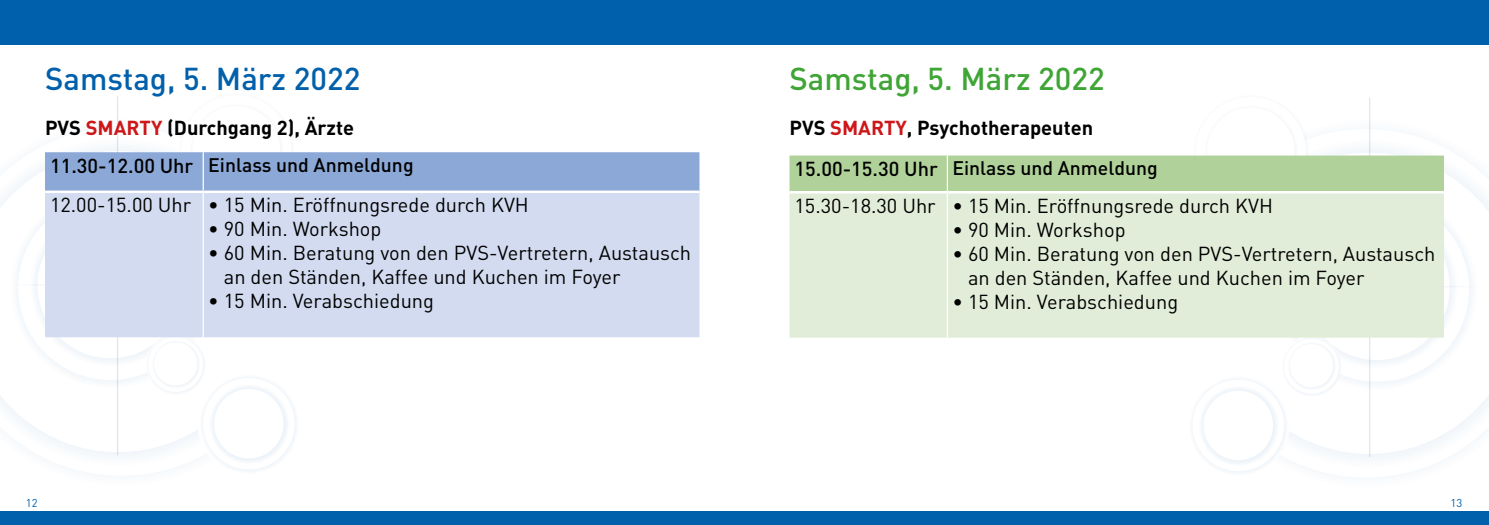
<style>
.page{position:relative;width:1489px;height:525px;background:#fff}
.page>*{position:absolute;margin:0;border:0;box-sizing:border-box;transform-origin:0 0}
.t1{font:500 31.25px "DIN Pro";color:#3fa535}
.t2{font:500 31.25px "DIN Pro";color:#0060ab}
.t3{font:20px/24px "DIN Pro";color:#000}
.t4{font:700 20px "DIN Pro";color:#000}
.t5{font:500 19.38px "DIN Pro";color:#000}
.t6{font:11.25px "DIN Pro";color:#0060ab}
.s1{color:#cd1719}
.s2{font-size:20px}
</style>
<div class="page">
<div style="left:0;top:0;width:1488px;height:45px;background:#0060ab"></div>
<div style="left:0;top:510px;width:1488px;height:14px;background:#0060ab"></div>
<svg style="left:1291px;top:105px;width:197px;height:353px"></svg>
<svg style="left:0;top:103px;width:195px;height:353px"></svg>
<svg style="left:1110px;top:110px;width:197px;height:299px"></svg>
<svg style="left:179px;top:108px;width:197px;height:300px"></svg>
<div style="left:1189px;top:375px;width:100px;height:100px;background:#fff;border-radius:50%"></div>
<div style="left:198px;top:373px;width:100px;height:100px;background:#fff;border-radius:50%"></div>
<div style="left:1192px;top:379px;width:92px;height:92px;border:11px solid #0060ab;border-radius:50%"></div>
<div style="left:203px;top:377px;width:92px;height:92px;border:11px solid #0060ab;border-radius:50%"></div>
<div style="left:1183px;top:371px;width:109px;height:108px;border:9px solid #0060ab;border-radius:50%"></div>
<div style="left:194px;top:369px;width:109px;height:109px;border:9px solid #0060ab;border-radius:50%"></div>
<div style="left:1198px;top:99px;width:105px;height:105px;border:9px solid #0060ab;border-radius:50%"></div>
<div style="left:184px;top:97px;width:105px;height:105px;border:9px solid #0060ab;border-radius:50%"></div>
<div style="left:1186px;top:88px;width:128px;height:128px;border:9px solid #0060ab;border-radius:50%"></div>
<div style="left:172px;top:86px;width:128px;height:128px;border:9px solid #0060ab;border-radius:50%"></div>
<hr style="left:968px;top:286px;width:510px;height:1px;background:#0060ab">
<hr style="left:8px;top:284px;width:510px;height:1px;background:#0060ab">
<div style="left:789px;top:155px;width:654px;height:36px;background:#b0d199"></div>
<div style="left:789px;top:193px;width:654px;height:144px;background:#e2edd9"></div>
<hr style="left:946px;top:155px;width:2px;height:36px;background:#fff">
<hr style="left:946px;top:193px;width:2px;height:144px;background:#fff">
<hr style="left:947px;top:191px;width:496px;height:2px;background:#fff">
<div style="left:45px;top:152px;width:654px;height:38px;background:#8ba8d7"></div>
<div style="left:45px;top:193px;width:654px;height:144px;background:#d2dbf0"></div>
<hr style="left:203px;top:152px;width:1px;height:38px;background:#fff">
<hr style="left:203px;top:193px;width:1px;height:144px;background:#fff">
<hr style="left:45px;top:190px;width:158px;height:3px;background:#fff">
<hr style="left:203px;top:190px;width:496px;height:3px;background:#fff">
<h1 class="t2" style="left:45px;top:57px;width:317px">Samstag, 5. März 2022</h1>
<p class="t4" style="left:45px;top:114px;width:310px">PVS <span class="s1">SMARTY</span> (Durchgang 2), Ärzte</p>
<p class="t5" style="left:50px;top:152px;width:365px"><span class="s2">11.30-12.00 Uhr</span> Einlass und Anmeldung</p>
<p class="t3" style="left:50px;top:192px;width:480px">12.00-15.00 Uhr • 15 Min. Eröffnungsrede durch KVH</p>
<p class="t3" style="left:208px;top:216px;width:175px">• 90 Min. Workshop</p>
<p class="t3" style="left:224px;top:240px;width:469px;text-indent:-16px">• 60 Min. Beratung von den PVS-Vertretern, Austausch an den Ständen, Kaffee und Kuchen im Foyer</p>
<p class="t3" style="left:208px;top:288px;width:227px">• 15 Min. Verabschiedung</p>
<h1 class="t1" style="left:789px;top:57px;width:317px">Samstag, 5. März 2022</h1>
<p class="t4" style="left:789px;top:114px;width:305px">PVS <span class="s1">SMARTY</span>, Psychotherapeuten</p>
<p class="t5" style="left:794px;top:155px;width:365px"><span class="s2">15.00-15.30 Uhr</span> Einlass und Anmeldung</p>
<p class="t3" style="left:794px;top:192px;width:480px">15.30-18.30 Uhr • 15 Min. Eröffnungsrede durch KVH</p>
<p class="t3" style="left:952px;top:216px;width:175px">• 90 Min. Workshop</p>
<p class="t3" style="left:968px;top:240px;width:469px;text-indent:-16px">• 60 Min. Beratung von den PVS-Vertretern, Austausch an den Ständen, Kaffee und Kuchen im Foyer</p>
<p class="t3" style="left:952px;top:288px;width:227px">• 15 Min. Verabschiedung</p>
<p class="t6" style="left:26px;top:495px;width:13px">12</p>
<p class="t6" style="left:1450px;top:495px;width:13px">13</p>
</div>
